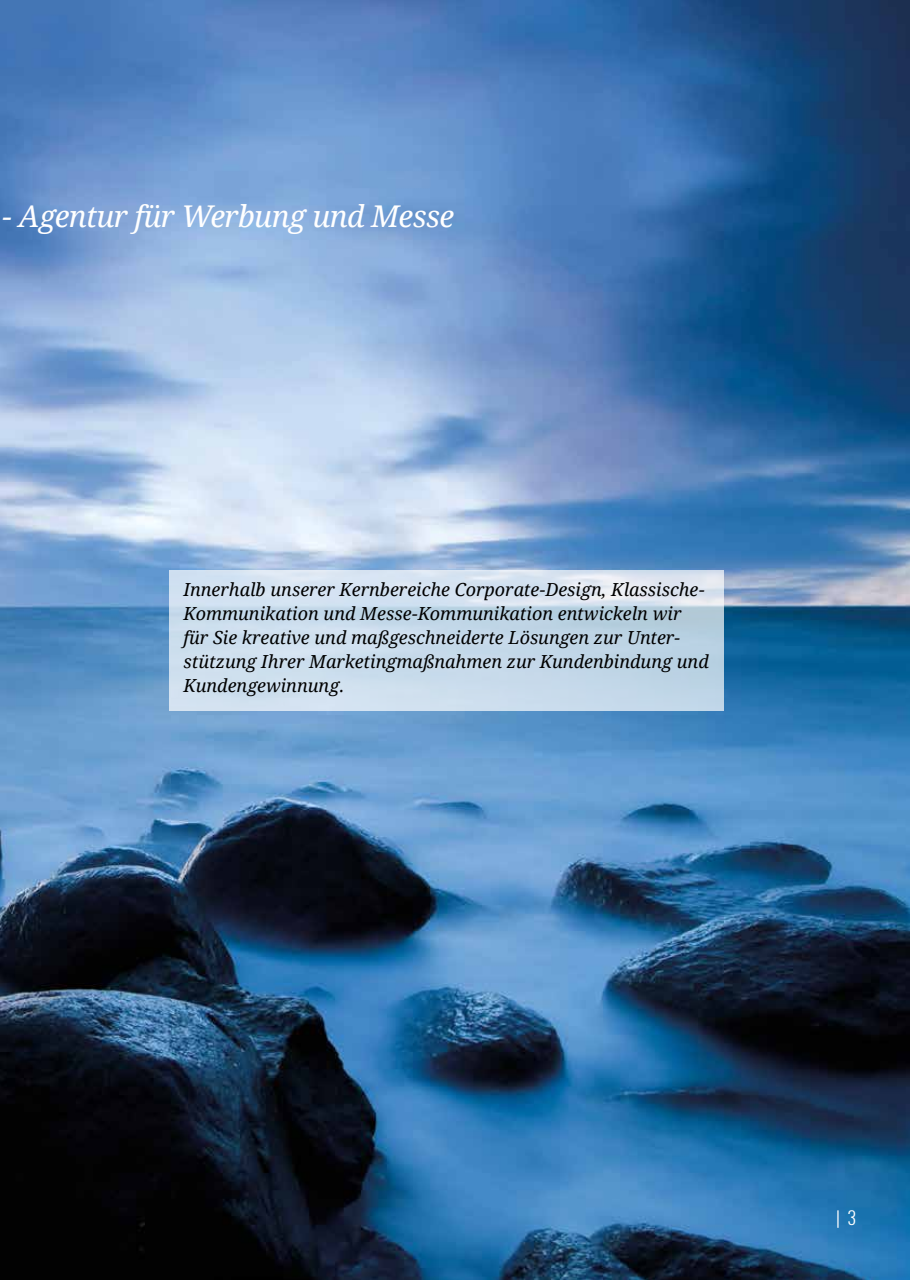
<style>
.page{position:relative;width:910px;height:1280px;background:#fff}
.page>*{position:absolute;margin:0;border:0;box-sizing:border-box;transform-origin:0 0}
.t1{font:italic 30px "Droid Serif";letter-spacing:-.02em;color:#fff}
.t2{font:italic 18px/24px "Droid Serif";color:#000}
.t3{font:300 18px "Oswald";color:#fff}
</style>
<div class="page">
<img style="left:0;top:0;width:910px;height:1280px">
<svg style="left:169px;top:570px;width:554px;height:140px;background:#cadceb"></svg>
<h1 class="t1" style="left:3px;top:198px;width:453px">- Agentur für Werbung und Messe</h1>
<p class="t2" style="left:183px;top:577px;width:527px">Innerhalb unserer Kernbereiche Corporate-Design, Klassische-Kommunikation und Messe-Kommunikation entwickeln wir für Sie kreative und maßgeschneiderte Lösungen zur Unter&shy;stützung Ihrer Marketingmaßnahmen zur Kundenbindung und Kundengewinnung.</p>
<p class="t3" style="left:836px;top:1206px;width:21px">| 3</p>
</div>
